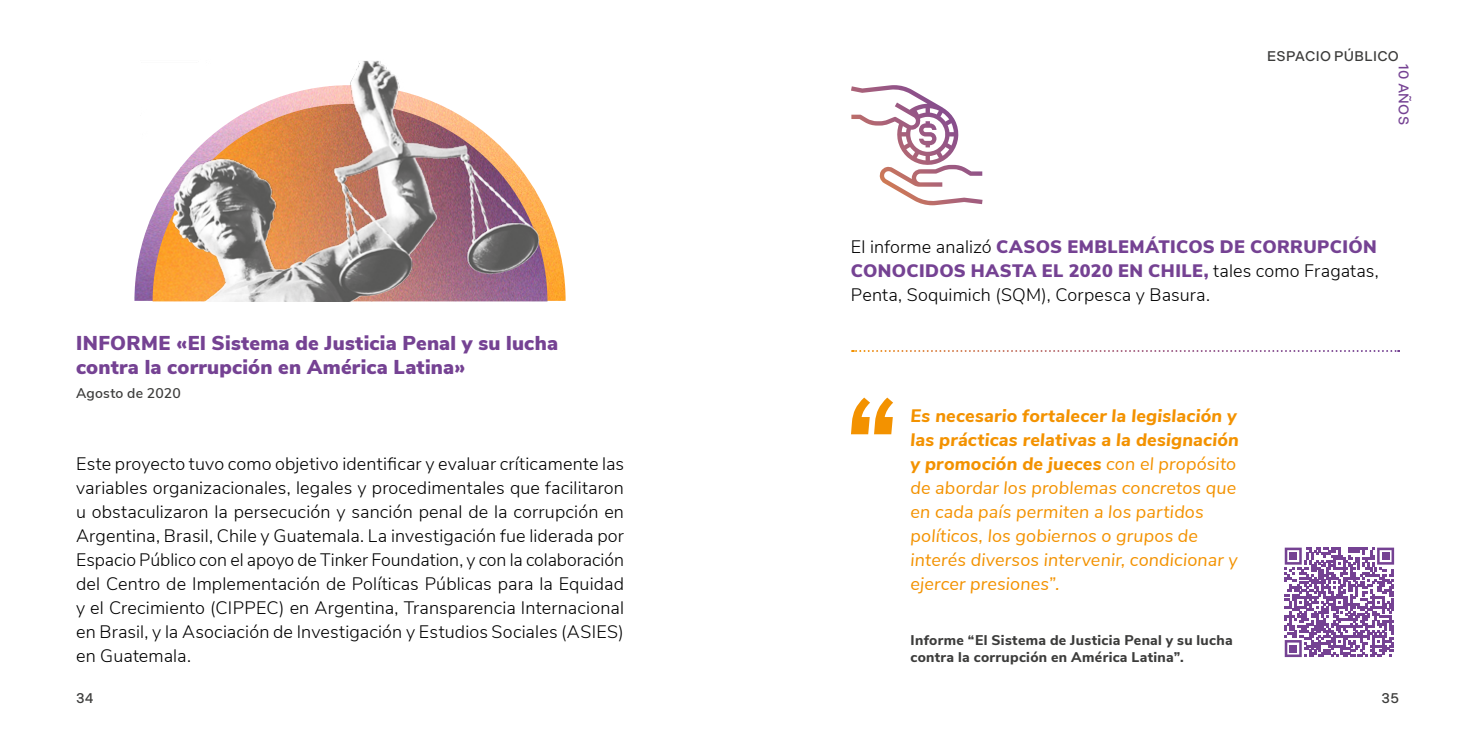
<style>
.page{position:relative;width:1475px;height:738px;background:#fff}
.page>*{position:absolute;margin:0;border:0;box-sizing:border-box;transform-origin:0 0}
.t1{font:900 20px/24px "Nunito Sans";letter-spacing:.01em;color:#754293}
.t2{font:300 18px/24px "Nunito Sans";letter-spacing:.01em;color:#000;text-align:justify}
.t3{font:italic 18px/24px "Nunito Sans";letter-spacing:.01em;color:#f39200}
.t4{font:800 14px/16.8px "Nunito Sans";letter-spacing:.02em;color:#3c3c3b}
.t5{font:500 14px "Indivisible";letter-spacing:.02em;color:#3c3c3b}
.t6{font:600 14px "Nunito Sans";letter-spacing:.015em;color:#3c3c3b}
.t7{font:500 14px "Indivisible";letter-spacing:.025em;color:#754293}
.s1{font-weight:900;color:#754293}
.s2{font-weight:800}
</style>
<div class="page">
<img style="left:134px;top:220px;width:431px;height:80px">
<svg style="left:1284px;top:547px;width:109px;height:109px"></svg>
<div style="left:1289px;top:552px;width:7px;height:7px;background:#754293"></div>
<div style="left:1381px;top:552px;width:7px;height:7px;background:#754293"></div>
<div style="left:1289px;top:644px;width:7px;height:7px;background:#754293"></div>
<img style="left:140px;top:60px;width:410px;height:241px">
<svg style="left:851px;top:397px;width:42px;height:37px"></svg>
<svg style="left:851px;top:350px;width:547px;height:2px"></svg>
<svg style="left:851px;top:85px;width:131px;height:120px"></svg>
<p class="t5" style="left:1266px;top:48px;width:133px">ESPACIO PÚBLICO</p>
<p class="t1" style="left:76px;top:329px;width:483px">INFORME «El Sistema de Justicia Penal y su lucha contra la corrupción en América Latina»</p>
<p class="t6" style="left:76px;top:382px;width:106px">Agosto de 2020</p>
<p class="t2" style="left:76px;top:450px;width:549px">Este proyecto tuvo como objetivo identificar y evaluar críticamente las variables organizacionales, legales y procedimentales que facilitaron u obstaculizaron la persecución y sanción penal de la corrupción en Argentina, Brasil, Chile y Guatemala. La investigación fue liderada por Espacio Público con el apoyo de Tinker Foundation, y con la colaboración del Centro de Implementación de Políticas Públicas para la Equidad y el Crecimiento (CIPPEC) en Argentina, Transparencia Internacional en Brasil, y la Asociación de Investigación y Estudios Sociales (ASIES) en Guatemala.</p>
<p class="t7" style="left:1411px;top:64px;width:62px;rotate:90deg">10 AÑOS</p>
<p class="t2" style="left:850px;top:234px;width:529px">El informe analizó <span class="s1">CASOS EMBLEMÁTICOS DE CORRUPCIÓN CONOCIDOS HASTA EL 2020 EN CHILE,</span> tales como Fragatas, Penta, Soquimich (SQM), Corpesca y Basura.</p>
<p class="t3" style="left:910px;top:402px;width:330px"><span class="s2">Es necesario fortalecer la legislación y las prácticas relativas a la designación y promoción de jueces</span> con el propósito de abordar los problemas concretos que en cada país permiten a los partidos políticos, los gobiernos o grupos de interés diversos intervenir, condicionar y ejercer presiones”.</p>
<p class="t4" style="left:910px;top:630px;width:324px">Informe “El Sistema de Justicia Penal y su lucha contra la corrupción en América Latina”.</p>
<p class="t5" style="left:76px;top:689px;width:19px">34</p>
<p class="t5" style="left:1381px;top:689px;width:19px">35</p>
</div>
